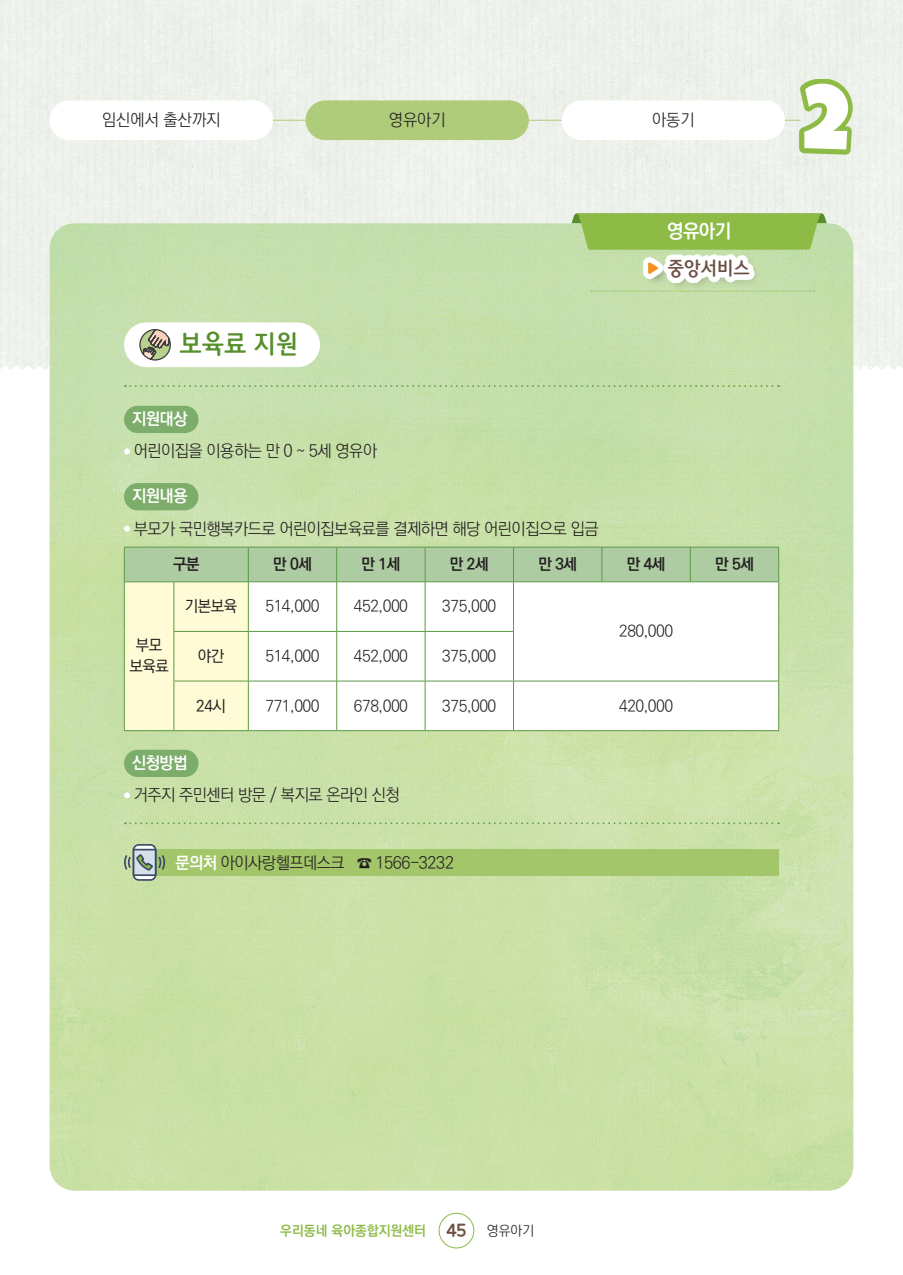
<style>
.page{position:relative;width:903px;height:1275px;background:#fff}
.page>*{position:absolute;margin:0;border:0;box-sizing:border-box;transform-origin:0 0}
.t1{font:26.25px "Rix J Gulim M";color:#578f2d}
.t2{font:19.25px "Rix J Gulim M";letter-spacing:-.03em;color:#6c4f42}
.t3{font:700 19.25px "Ko Pub Dotum";color:#fff}
.t4{font:300 16.62px "Ko Pub Dotum";letter-spacing:-.03em;color:#231f20}
.t5{font:700 16.62px "Ko Pub Dotum";letter-spacing:-.03em;color:#fff}
.t6{font:300 16.62px "Ko Pub Dotum";color:#231f20}
.ÙÅÁ_Û{font:300 15.75px "Ko Pub Dotum";letter-spacing:-.03em;color:#231f20}
.ÙÅÁ_Û-2{font:700 15.75px "Ko Pub Dotum";letter-spacing:-.03em;color:#231f20}
.ÙÅÁ_Û-3{font:500 15.75px "Ko Pub Dotum";letter-spacing:-.03em;color:#231f20}
.t7{font:700 13.83px "Ko Pub Dotum";color:#8dbb46}
.s1{font-weight:700;color:#fff}
.s2{font-family:"ic TT Sunflower R";font-weight:400;font-size:17.5px;color:#6c4f42}
.s3{font-weight:300;color:#231f20}
</style>
<div class="page">
<div style="left:0;top:0;width:499px;height:370px;background:#edf1eb"></div>
<img style="left:50px;top:223px;width:803px;height:968px">
<hr style="left:219px;top:120px;width:581px;height:1px;background:#aecc7a">
<div style="left:50px;top:100px;width:223px;height:40px;background:#fff;border-radius:20px"></div>
<div style="left:306px;top:100px;width:223px;height:40px;background:#aecc7a;border-radius:20px"></div>
<div style="left:562px;top:100px;width:223px;height:40px;background:#fff;border-radius:20px"></div>
<div style="left:439px;top:1213px;width:35px;height:35px;border:1px solid #8dbb46;border-radius:50%"></div>
<svg style="left:571px;top:213px;width:256px;height:37px;background:#91bd4f"></svg>
<svg style="left:799px;top:79px;width:54px;height:75px"></svg>
<svg style="left:804px;top:84px;width:44px;height:65px"></svg>
<div style="left:124px;top:322px;width:196px;height:45px;background:#fff;border-radius:22px"></div>
<svg style="left:139px;top:329px;width:32px;height:32px"></svg>
<div style="left:124px;top:406px;width:74px;height:27px;background:#7cad6a;border-radius:14px"></div>
<svg style="left:124px;top:448px;width:6px;height:6px"></svg>
<div style="left:124px;top:483px;width:74px;height:27px;background:#7cad6a;border-radius:14px"></div>
<svg style="left:124px;top:526px;width:6px;height:6px"></svg>
<svg style="left:125px;top:548px;width:653px;height:182px;background:#d1e0b8"></svg>
<svg style="left:249px;top:582px;width:529px;height:148px"></svg>
<hr style="left:124px;top:547px;width:50px;height:1px;background:#5c9945">
<hr style="left:124px;top:547px;width:1px;height:35px;background:#5c9945">
<hr style="left:174px;top:547px;width:74px;height:1px;background:#5c9945">
<hr style="left:248px;top:547px;width:89px;height:1px;background:#5c9945">
<hr style="left:248px;top:547px;width:1px;height:35px;background:#5c9945">
<hr style="left:337px;top:547px;width:88px;height:1px;background:#5c9945">
<hr style="left:336px;top:547px;width:1px;height:35px;background:#5c9945">
<hr style="left:425px;top:547px;width:88px;height:1px;background:#5c9945">
<hr style="left:425px;top:547px;width:1px;height:35px;background:#5c9945">
<hr style="left:513px;top:547px;width:89px;height:1px;background:#5c9945">
<hr style="left:513px;top:547px;width:1px;height:35px;background:#5c9945">
<hr style="left:602px;top:547px;width:88px;height:1px;background:#5c9945">
<hr style="left:602px;top:547px;width:1px;height:35px;background:#5c9945">
<hr style="left:690px;top:547px;width:89px;height:1px;background:#5c9945">
<hr style="left:690px;top:547px;width:1px;height:35px;background:#5c9945">
<hr style="left:778px;top:547px;width:1px;height:35px;background:#5c9945">
<hr style="left:124px;top:581px;width:50px;height:1px;background:#5c9945">
<hr style="left:124px;top:582px;width:1px;height:49px;background:#5c9945">
<hr style="left:124px;top:631px;width:1px;height:50px;background:#5c9945">
<hr style="left:124px;top:681px;width:1px;height:49px;background:#5c9945">
<hr style="left:124px;top:730px;width:50px;height:1px;background:#5c9945">
<hr style="left:174px;top:581px;width:74px;height:1px;background:#5c9945">
<hr style="left:174px;top:582px;width:1px;height:49px;background:#5c9945">
<hr style="left:248px;top:581px;width:89px;height:1px;background:#5c9945">
<hr style="left:248px;top:582px;width:1px;height:49px;background:#5c9945">
<hr style="left:337px;top:581px;width:88px;height:1px;background:#5c9945">
<hr style="left:336px;top:582px;width:1px;height:49px;background:#5c9945">
<hr style="left:425px;top:581px;width:88px;height:1px;background:#5c9945">
<hr style="left:425px;top:582px;width:1px;height:49px;background:#5c9945">
<hr style="left:513px;top:581px;width:89px;height:1px;background:#5c9945">
<hr style="left:513px;top:582px;width:1px;height:49px;background:#5c9945">
<hr style="left:602px;top:581px;width:88px;height:1px;background:#5c9945">
<hr style="left:690px;top:581px;width:89px;height:1px;background:#5c9945">
<hr style="left:778px;top:582px;width:1px;height:49px;background:#5c9945">
<hr style="left:778px;top:631px;width:1px;height:50px;background:#5c9945">
<hr style="left:174px;top:631px;width:74px;height:1px;background:#5c9945">
<hr style="left:174px;top:632px;width:1px;height:49px;background:#5c9945">
<hr style="left:248px;top:631px;width:89px;height:1px;background:#5c9945">
<hr style="left:248px;top:632px;width:1px;height:49px;background:#5c9945">
<hr style="left:337px;top:631px;width:88px;height:1px;background:#5c9945">
<hr style="left:336px;top:632px;width:1px;height:49px;background:#5c9945">
<hr style="left:425px;top:631px;width:89px;height:1px;background:#5c9945">
<hr style="left:425px;top:632px;width:1px;height:49px;background:#5c9945">
<hr style="left:513px;top:632px;width:1px;height:49px;background:#5c9945">
<hr style="left:174px;top:681px;width:74px;height:1px;background:#5c9945">
<hr style="left:174px;top:681px;width:1px;height:49px;background:#5c9945">
<hr style="left:248px;top:681px;width:89px;height:1px;background:#5c9945">
<hr style="left:248px;top:681px;width:1px;height:49px;background:#5c9945">
<hr style="left:337px;top:681px;width:88px;height:1px;background:#5c9945">
<hr style="left:336px;top:681px;width:1px;height:49px;background:#5c9945">
<hr style="left:425px;top:681px;width:88px;height:1px;background:#5c9945">
<hr style="left:425px;top:681px;width:1px;height:49px;background:#5c9945">
<hr style="left:513px;top:681px;width:89px;height:1px;background:#5c9945">
<hr style="left:513px;top:681px;width:1px;height:49px;background:#5c9945">
<hr style="left:602px;top:681px;width:88px;height:1px;background:#5c9945">
<hr style="left:690px;top:681px;width:89px;height:1px;background:#5c9945">
<hr style="left:778px;top:681px;width:1px;height:49px;background:#5c9945">
<hr style="left:174px;top:730px;width:74px;height:1px;background:#5c9945">
<hr style="left:248px;top:730px;width:89px;height:1px;background:#5c9945">
<hr style="left:337px;top:730px;width:88px;height:1px;background:#5c9945">
<hr style="left:425px;top:730px;width:88px;height:1px;background:#5c9945">
<hr style="left:513px;top:730px;width:89px;height:1px;background:#5c9945">
<hr style="left:602px;top:730px;width:88px;height:1px;background:#5c9945">
<hr style="left:690px;top:730px;width:89px;height:1px;background:#5c9945">
<div style="left:124px;top:750px;width:74px;height:27px;background:#7cad6a;border-radius:14px"></div>
<svg style="left:124px;top:792px;width:6px;height:6px"></svg>
<div style="left:136px;top:849px;width:643px;height:27px;background:#a2c669"></div>
<svg style="left:123px;top:844px;width:43px;height:37px"></svg>
<svg style="left:125px;top:385px;width:654px;height:2px"></svg>
<svg style="left:125px;top:822px;width:654px;height:2px"></svg>
<div style="left:643px;top:255px;width:119px;height:36px;background:#c4deaa"></div>
<svg style="left:643px;top:255px;width:111px;height:28px;fill:#fff"></svg>
<svg style="left:648px;top:262px;width:10px;height:12px"></svg>
<svg style="left:590px;top:291px;width:225px;height:1px"></svg>
<p class="t6" style="left:102px;top:112px;width:120px">임신에서 출산까지</p>
<p class="t4" style="left:389px;top:112px;width:58px">영유아기</p>
<p class="t4" style="left:652px;top:112px;width:44px">아동기</p>
<p class="t3" style="left:667px;top:221px;width:66px">영유아기</p>
<p class="t1" style="left:179px;top:330px;width:121px">보육료 지원</p>
<p class="t2" style="left:667px;top:258px;width:84px">중앙서비스</p>
<p class="t5" style="left:132px;top:410px;width:57px">지원대상</p>
<p class="t4" style="left:134px;top:443px;width:245px">어린이집을 이용하는 만 0 ~ 5세 영유아</p>
<p class="t5" style="left:132px;top:488px;width:57px">지원내용</p>
<p class="t4" style="left:134px;top:520px;width:466px">부모가 국민행복카드로 어린이집보육료를 결제하면 해당 어린이집으로 입금</p>
<p class="ÙÅÁ_Û-2" style="left:173px;top:556px;width:28px">구분</p>
<p class="ÙÅÁ_Û-2" style="left:273px;top:556px;width:40px">만 0세</p>
<p class="ÙÅÁ_Û-2" style="left:362px;top:556px;width:40px">만 1세</p>
<p class="ÙÅÁ_Û-2" style="left:450px;top:556px;width:40px">만 2세</p>
<p class="ÙÅÁ_Û-2" style="left:538px;top:556px;width:40px">만 3세</p>
<p class="ÙÅÁ_Û-2" style="left:627px;top:556px;width:40px">만 4세</p>
<p class="ÙÅÁ_Û-2" style="left:715px;top:556px;width:40px">만 5세</p>
<p class="ÙÅÁ_Û-3" style="left:136px;top:638px;width:28px">부모</p>
<p class="ÙÅÁ_Û-3" style="left:129px;top:659px;width:41px">보육료</p>
<p class="ÙÅÁ_Û-3" style="left:185px;top:599px;width:54px">기본보육</p>
<p class="ÙÅÁ_Û" style="left:265px;top:599px;width:55px">514,000</p>
<p class="ÙÅÁ_Û" style="left:354px;top:599px;width:55px">452,000</p>
<p class="ÙÅÁ_Û" style="left:442px;top:599px;width:55px">375,000</p>
<p class="ÙÅÁ_Û" style="left:619px;top:623px;width:55px">280,000</p>
<p class="ÙÅÁ_Û-3" style="left:198px;top:648px;width:28px">야간</p>
<p class="ÙÅÁ_Û" style="left:265px;top:648px;width:55px">514,000</p>
<p class="ÙÅÁ_Û" style="left:354px;top:648px;width:55px">452,000</p>
<p class="ÙÅÁ_Û" style="left:442px;top:648px;width:55px">375,000</p>
<p class="ÙÅÁ_Û-3" style="left:196px;top:698px;width:31px">24시</p>
<p class="ÙÅÁ_Û" style="left:265px;top:698px;width:55px">771,000</p>
<p class="ÙÅÁ_Û" style="left:354px;top:698px;width:55px">678,000</p>
<p class="ÙÅÁ_Û" style="left:442px;top:698px;width:55px">375,000</p>
<p class="ÙÅÁ_Û" style="left:619px;top:698px;width:55px">420,000</p>
<p class="t5" style="left:132px;top:754px;width:57px">신청방법</p>
<p class="t4" style="left:134px;top:787px;width:267px">거주지 주민센터 방문 / 복지로 온라인 신청</p>
<p class="t4" style="left:175px;top:854px;width:280px"><span class="s1">문의처</span> 아이사랑헬프데스크 ☎ 1566-3232</p>
<p class="t7" style="left:280px;top:1223px;width:255px">우리동네 육아종합지원센터 <span class="s2">45</span> <span class="s3">영유아기</span></p>
</div>
